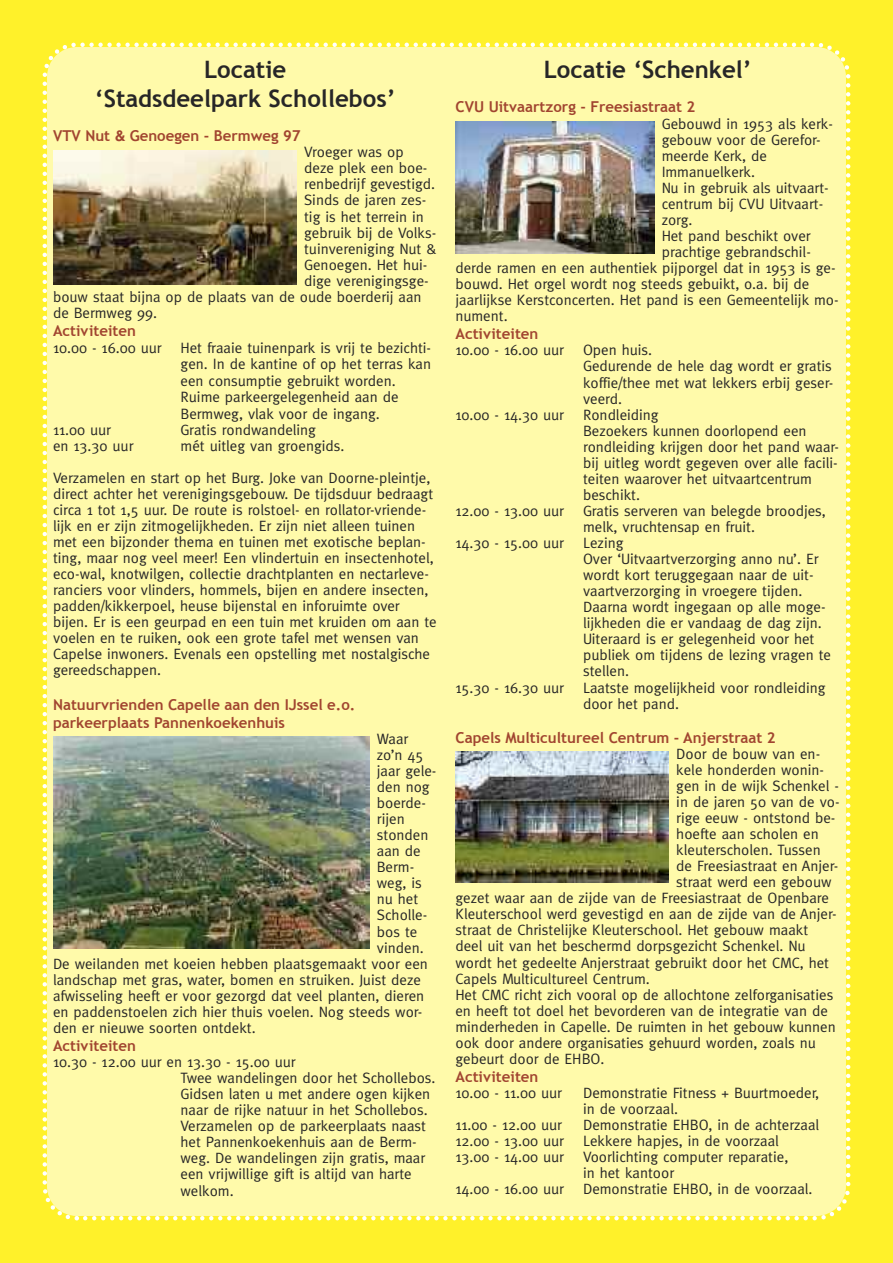
<style>
.page{position:relative;width:893px;height:1263px;background:#fff12a}
.page>*{position:absolute;margin:0;border:0;box-sizing:border-box;transform-origin:0 0}
.t1{font:700 24px/28.8px "Trebuchet MS";color:#272627;text-align:center}
.t2{font:15px/16px "Meta";color:#272627}
.t3{font:700 15px/18.1px "Trebuchet MS";color:#a14530}
.s1{font-family:"Helvetica"}
</style>
<div class="page">
<div style="left:42px;top:42px;width:809px;height:1179px;background:#fffaaa"></div>
<svg style="left:75px;top:1216px;width:4px;height:4px"></svg>
<img style="left:53px;top:150px;width:244px;height:135px">
<img style="left:53px;top:737px;width:316px;height:212px">
<img style="left:456px;top:121px;width:198px;height:132px">
<img style="left:456px;top:751px;width:213px;height:131px">
<h1 class="t1" style="left:95px;top:55px;width:302px">Locatie<br>‘Stadsdeelpark Schollebos’</h1>
<p class="t3" style="left:53px;top:127px;width:249px">VTV Nut <span class="s1">&amp;</span> Genoegen - Bermweg 97</p>
<p class="t2" style="left:304px;top:144px;width:101px">Vroeger was op</p>
<p class="t2" style="left:304px;top:160px;width:125px">deze plek een boe-</p>
<p class="t2" style="left:304px;top:176px;width:133px">renbedrijf gevestigd.</p>
<p class="t2" style="left:304px;top:192px;width:124px">Sinds de jaren zes-</p>
<p class="t2" style="left:304px;top:208px;width:121px">tig is het terrein in</p>
<p class="t2" style="left:304px;top:224px;width:134px">gebruik bij de Volks-</p>
<p class="t2" style="left:304px;top:240px;width:134px">tuinvereniging Nut &amp;</p>
<p class="t2" style="left:304px;top:256px;width:125px">Genoegen. Het hui-</p>
<p class="t2" style="left:304px;top:273px;width:126px">dige verenigingsge-</p>
<p class="t2" style="left:53px;top:289px;width:370px">bouw staat bijna op de plaats van de oude boerderij aan</p>
<p class="t2" style="left:53px;top:305px;width:106px">de Bermweg 99.</p>
<p class="t3" style="left:53px;top:322px;width:84px">Activiteiten</p>
<p class="t2" style="left:53px;top:339px;width:110px">10.00 - 16.00 uur</p>
<p class="t2" style="left:181px;top:339px;width:252px;line-height:16.5px">Het fraaie tuinenpark is vrij te bezichti&shy;gen. In de kantine of op het terras kan een consumptie gebruikt worden.<br>Ruime parkeergelegenheid aan de Bermweg, vlak voor de ingang.</p>
<p class="t2" style="left:53px;top:421px;width:60px">11.00 uur</p>
<p class="t2" style="left:181px;top:421px;width:137px">Gratis rondwandeling</p>
<p class="t2" style="left:53px;top:437px;width:82px">en 13.30 uur</p>
<p class="t2" style="left:53px;top:429px;width:379px;line-height:32.1px;text-indent:128px">mét uitleg van groengids.<br>Verzamelen en start op het Burg. Joke van Doorne-pleintje,</p>
<p class="t2" style="left:53px;top:486px;width:385px">direct achter het verenigingsgebouw. De tijdsduur bedraagt circa 1 tot 1,5 uur. De route is rolstoel- en rollator-vriende&shy;lijk en er zijn zitmogelijkheden. Er zijn niet alleen tuinen met een bijzonder thema en tuinen met exotische beplan&shy;ting, maar nog veel meer! Een vlindertuin en insectenhotel, eco-wal, knotwilgen, collectie drachtplanten en nectarleve&shy;ranciers voor vlinders, hommels, bijen en andere insecten, padden/kikkerpoel, heuse bijenstal en inforuimte over bijen. Er is een geurpad en een tuin met kruiden om aan te voelen en te ruiken, ook een grote tafel met wensen van Capelse inwoners. Evenals een opstelling met nostalgische gereedschappen.</p>
<p class="t3" style="left:53px;top:695px;width:304px">Natuurvrienden Capelle aan den IJssel e.o. parkeerplaats Pannenkoekenhuis</p>
<p class="t2" style="left:377px;top:731px;width:33px">Waar</p>
<p class="t2" style="left:377px;top:747px;width:48px">zo’n 45</p>
<p class="t2" style="left:377px;top:763px;width:61px">jaar gele-</p>
<p class="t2" style="left:377px;top:779px;width:54px">den nog</p>
<p class="t2" style="left:377px;top:795px;width:51px">boerde-</p>
<p class="t2" style="left:377px;top:811px;width:29px">rijen</p>
<p class="t2" style="left:377px;top:827px;width:53px">stonden</p>
<p class="t2" style="left:377px;top:843px;width:45px">aan de</p>
<p class="t2" style="left:377px;top:859px;width:39px">Berm-</p>
<p class="t2" style="left:377px;top:875px;width:47px">weg, is</p>
<p class="t2" style="left:377px;top:891px;width:43px">nu het</p>
<p class="t2" style="left:377px;top:907px;width:52px">Scholle-</p>
<p class="t2" style="left:377px;top:923px;width:42px">bos te</p>
<p class="t2" style="left:377px;top:939px;width:48px">vinden.</p>
<p class="t2" style="left:53px;top:955px;width:376px">De weilanden met koeien hebben plaatsgemaakt voor een</p>
<p class="t2" style="left:53px;top:971px;width:369px">landschap met gras, water, bomen en struiken. Juist deze</p>
<p class="t2" style="left:53px;top:987px;width:373px">afwisseling heeft er voor gezorgd dat veel planten, dieren</p>
<p class="t2" style="left:53px;top:1003px;width:371px">en paddenstoelen zich hier thuis voelen. Nog steeds wor-</p>
<p class="t2" style="left:53px;top:1020px;width:204px">den er nieuwe soorten ontdekt.</p>
<p class="t3" style="left:53px;top:1036px;width:84px">Activiteiten</p>
<p class="t2" style="left:181px;top:1054px;width:256px;text-indent:-128px">10.30 - 12.00 uur en 13.30 - 15.00 uur<br>Twee wandelingen door het Schollebos.<br>Gidsen laten u met andere ogen kijken naar de rijke natuur in het Schollebos.<br>Verzamelen op de parkeerplaats naast het Pannenkoekenhuis aan de Berm&shy;weg. De wandelingen zijn gratis, maar een vrijwillige gift is altijd van harte welkom.</p>
<h1 class="t1" style="left:544px;top:55px;width:209px">Locatie ‘Schenkel’</h1>
<p class="t3" style="left:455px;top:98px;width:241px">CVU Uitvaartzorg - Freesiastraat 2</p>
<p class="t2" style="left:662px;top:115px;width:173px">Gebouwd in 1953 als kerk-</p>
<p class="t2" style="left:662px;top:131px;width:161px">gebouw voor de Gerefor-</p>
<p class="t2" style="left:662px;top:147px;width:107px">meerde Kerk, de</p>
<p class="t2" style="left:662px;top:163px;width:95px">Immanuelkerk.</p>
<p class="t2" style="left:662px;top:180px;width:168px">Nu in gebruik als uitvaart-</p>
<p class="t2" style="left:662px;top:196px;width:163px">centrum bij CVU Uitvaart-</p>
<p class="t2" style="left:662px;top:212px;width:32px">zorg.</p>
<p class="t2" style="left:662px;top:228px;width:150px">Het pand beschikt over</p>
<p class="t2" style="left:662px;top:244px;width:151px">prachtige gebrandschil-</p>
<p class="t2" style="left:455px;top:260px;width:382px">derde ramen en een authentiek pijporgel dat in 1953 is ge-</p>
<p class="t2" style="left:455px;top:276px;width:355px">bouwd. Het orgel wordt nog steeds gebuikt, o.a. bij de</p>
<p class="t2" style="left:455px;top:292px;width:385px">jaarlijkse Kerstconcerten. Het pand is een Gemeentelijk mo-</p>
<p class="t2" style="left:455px;top:308px;width:54px">nument.</p>
<p class="t3" style="left:455px;top:325px;width:84px">Activiteiten</p>
<p class="t2" style="left:455px;top:342px;width:110px">10.00 - 16.00 uur</p>
<p class="t2" style="left:583px;top:342px;width:252px">Open huis.<br>Gedurende de hele dag wordt er gratis koffie/thee met wat lekkers erbij geser&shy;veerd.</p>
<p class="t2" style="left:455px;top:406px;width:110px">10.00 - 14.30 uur</p>
<p class="t2" style="left:583px;top:406px;width:257px">Rondleiding<br>Bezoekers kunnen doorlopend een rondleiding krijgen door het pand waar&shy;bij uitleg wordt gegeven over alle facili&shy;teiten waarover het uitvaartcentrum beschikt.</p>
<p class="t2" style="left:455px;top:503px;width:110px">12.00 - 13.00 uur</p>
<p class="t2" style="left:583px;top:503px;width:244px">Gratis serveren van belegde broodjes, melk, vruchtensap en fruit.</p>
<p class="t2" style="left:455px;top:535px;width:110px">14.30 - 15.00 uur</p>
<p class="t2" style="left:583px;top:535px;width:249px">Lezing<br>Over ‘Uitvaartverzorging anno nu’. Er wordt kort teruggegaan naar de uit&shy;vaartverzorging in vroegere tijden.<br>Daarna wordt ingegaan op alle moge&shy;lijkheden die er vandaag de dag zijn.<br>Uiteraard is er gelegenheid voor het publiek om tijdens de lezing vragen te stellen.</p>
<p class="t2" style="left:455px;top:679px;width:110px">15.30 - 16.30 uur</p>
<p class="t2" style="left:583px;top:679px;width:244px">Laatste mogelijkheid voor rondleiding door het pand.</p>
<p class="t3" style="left:455px;top:728px;width:322px">Capels Multicultureel Centrum - Anjerstraat 2</p>
<p class="t2" style="left:676px;top:746px;width:145px">Door de bouw van en-</p>
<p class="t2" style="left:676px;top:762px;width:149px">kele honderden wonin-</p>
<p class="t2" style="left:676px;top:778px;width:164px">gen in de wijk Schenkel -</p>
<p class="t2" style="left:676px;top:794px;width:165px">in de jaren 50 van de vo-</p>
<p class="t2" style="left:676px;top:810px;width:161px">rige eeuw - ontstond be-</p>
<p class="t2" style="left:676px;top:826px;width:144px">hoefte aan scholen en</p>
<p class="t2" style="left:676px;top:842px;width:146px">kleuterscholen. Tussen</p>
<p class="t2" style="left:676px;top:858px;width:163px">de Freesiastraat en Anjer-</p>
<p class="t2" style="left:676px;top:874px;width:157px">straat werd een gebouw</p>
<p class="t2" style="left:455px;top:890px;width:375px">gezet waar aan de zijde van de Freesiastraat de Openbare</p>
<p class="t2" style="left:455px;top:906px;width:383px">Kleuterschool werd gevestigd en aan de zijde van de Anjer-</p>
<p class="t2" style="left:455px;top:922px;width:354px">straat de Christelijke Kleuterschool. Het gebouw maakt</p>
<p class="t2" style="left:455px;top:938px;width:351px">deel uit van het beschermd dorpsgezicht Schenkel. Nu</p>
<p class="t2" style="left:455px;top:954px;width:375px">wordt het gedeelte Anjerstraat gebruikt door het CMC, het</p>
<p class="t2" style="left:455px;top:970px;width:196px">Capels Multicultureel Centrum.</p>
<p class="t2" style="left:455px;top:986px;width:379px">Het CMC richt zich vooral op de allochtone zelforganisaties</p>
<p class="t2" style="left:455px;top:1002px;width:374px">en heeft tot doel het bevorderen van de integratie van de</p>
<p class="t2" style="left:455px;top:1018px;width:382px">minderheden in Capelle. De ruimten in het gebouw kunnen</p>
<p class="t2" style="left:455px;top:1034px;width:362px">ook door andere organisaties gehuurd worden, zoals nu</p>
<p class="t2" style="left:455px;top:1051px;width:150px">gebeurt door de EHBO.</p>
<p class="t3" style="left:455px;top:1067px;width:84px">Activiteiten</p>
<p class="t2" style="left:455px;top:1085px;width:108px">10.00 - 11.00 uur</p>
<p class="t2" style="left:583px;top:1085px;width:238px">Demonstratie Fitness + Buurtmoeder, in de voorzaal.</p>
<p class="t2" style="left:455px;top:1117px;width:108px">11.00 - 12.00 uur</p>
<p class="t2" style="left:583px;top:1117px;width:238px">Demonstratie EHBO, in de achterzaal</p>
<p class="t2" style="left:455px;top:1133px;width:110px">12.00 - 13.00 uur</p>
<p class="t2" style="left:583px;top:1133px;width:197px">Lekkere hapjes, in de voorzaal</p>
<p class="t2" style="left:455px;top:1149px;width:110px">13.00 - 14.00 uur</p>
<p class="t2" style="left:583px;top:1149px;width:207px">Voorlichting computer reparatie, in het kantoor</p>
<p class="t2" style="left:455px;top:1181px;width:110px">14.00 - 16.00 uur</p>
<p class="t2" style="left:583px;top:1181px;width:231px">Demonstratie EHBO, in de voorzaal.</p>
</div>
